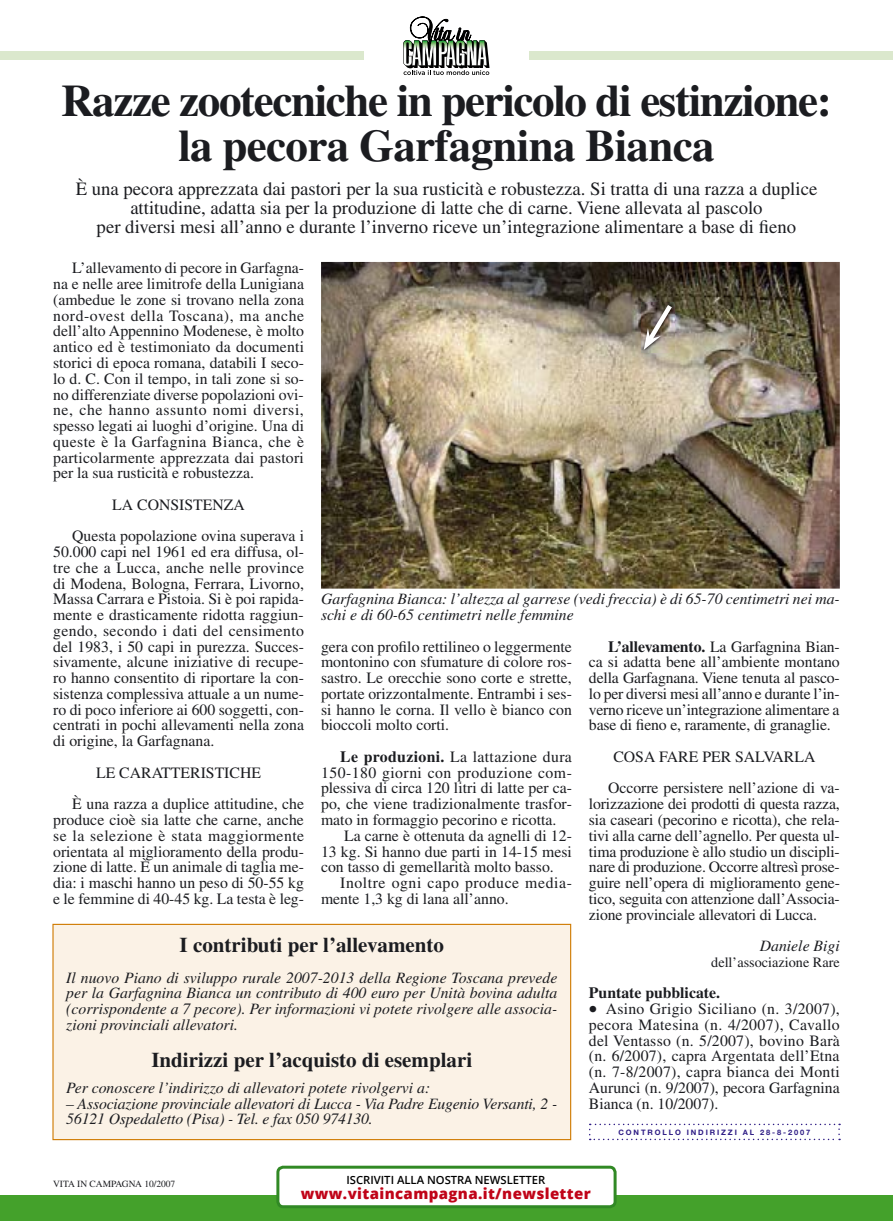
<style>
.page{position:relative;width:893px;height:1221px;background:#fff}
.page>*{position:absolute;margin:0;border:0;box-sizing:border-box;transform-origin:0 0}
.t1{font:700 45px/45px "Times LT Std";letter-spacing:-.03em;color:#1b1c20;text-align:center}
.t2{font:700 21px "Times LT Std";color:#1b1c20}
.t3{font:18.75px/18.8px "Times LT Std";color:#1b1c20;text-align:center}
.t4{font:15.75px/15.8px "Times LT Std";color:#1b1c20;text-align:justify}
.t5{font:italic 15.75px/15.8px "Times LT Std";color:#1b1c20}
.t6{font:15.75px "Times LT Std";letter-spacing:.03em;color:#1b1c20}
.t7{font:15.75px "Times LT Std";letter-spacing:.025em;color:#1b1c20}
.t8{font:15.75px "Times LT Std";letter-spacing:.035em;color:#1b1c20}
.t9{font:700 15.75px "Times LT Std";color:#1b1c20}
.t10{font:800 15px "Open Sans";letter-spacing:.025em;color:#c00418}
.t11{font:14.25px "Times LT Std";color:#1b1c20}
.t12{font:600 11.25px "Open Sans";color:#000}
.t13{font:9.45px "Times LT Std";color:#1b1c20}
.t14{font:700 7.5px "Helvetica Neue LT Std";letter-spacing:.25em;color:#2e1c85}
.s1{font-weight:700}
.s2{font-size:24px}
</style>
<div class="page">
<div style="left:53px;top:924px;width:518px;height:215px;background:#fbf2e6"></div>
<div style="left:52px;top:923px;width:519px;height:217px;border:1px solid #cf7a00"></div>
<img style="left:321px;top:262px;width:519px;height:326px">
<svg style="left:589px;top:1123px;width:251px;height:17px"></svg>
<img style="left:641px;top:302px;width:33px;height:50px">
<svg style="left:644px;top:300px;width:32px;height:50px;background:#928a7f"></svg>
<svg style="left:403px;top:17px;width:86px;height:58px"></svg>
<div style="left:0;top:51px;width:364px;height:9px;background:#dbe8cd"></div>
<div style="left:529px;top:51px;width:364px;height:9px;background:#dbe8cd"></div>
<div style="left:0;top:1195px;width:893px;height:25px;background:#44a12b"></div>
<div style="left:278px;top:1167px;width:337px;height:39px;background:#fff;border-radius:5px"></div>
<div style="left:276px;top:1165px;width:341px;height:43px;border:3px solid #318925;border-radius:5px"></div>
<h1 class="t1" style="left:61px;top:77px;width:772px">Razze zootecniche in pericolo di estinzione: la pecora Garfagnina Bianca</h1>
<p class="t3" style="left:76px;top:179px;width:743px">È una pecora apprezzata dai pastori per la sua rusticità e robustezza. Si tratta di una razza a duplice attitudine, adatta sia per la produzione di latte che di carne. Viene allevata al pascolo<br>per diversi mesi all’anno e durante l’inverno riceve un’integrazione alimentare a base di fieno</p>
<p class="t4" style="left:53px;top:260px;width:252px;text-indent:19px">L’allevamento di pecore in Garfagna&shy;na e nelle aree limitrofe della Lunigiana (ambedue le zone si trovano nella zona nord-ovest della Toscana), ma anche dell’alto Appennino Modenese, è molto antico ed è testimoniato da documenti storici di epoca romana, databili I seco&shy;lo d. C. Con il tempo, in tali zone si so&shy;no differenziate diverse popolazioni ovi&shy;ne, che hanno assunto nomi diversi, spesso legati ai luoghi d’origine. Una di queste è la Garfagnina Bianca, che è particolarmente apprezzata dai pastori per la sua rusticità e robustezza.</p>
<p class="t4" style="left:72px;top:488px;width:233px;line-height:31.5px;text-indent:40px">LA CONSISTENZA<br>Questa popolazione ovina superava i</p>
<p class="t4" style="left:53px;top:544px;width:252px">50.000 capi nel 1961 ed era diffusa, ol&shy;tre che a Lucca, anche nelle province di Modena, Bologna, Ferrara, Livorno, Massa Carrara e Pistoia. Si è poi rapida&shy;mente e drasticamente ridotta raggiun&shy;gendo, secondo i dati del censimento del 1983, i 50 capi in purezza. Succes&shy;sivamente, alcune iniziative di recupe&shy;ro hanno consentito di riportare la con&shy;sistenza complessiva attuale a un nume&shy;ro di poco inferiore ai 600 soggetti, con&shy;centrati in pochi allevamenti nella zona di origine, la Garfagnana.</p>
<p class="t4" style="left:72px;top:756px;width:233px;line-height:31.5px;text-indent:24px">LE CARATTERISTICHE<br>È una razza a duplice attitudine, che</p>
<p class="t4" style="left:53px;top:811px;width:253px">produce cioè sia latte che carne, anche se la selezione è stata maggiormente orientata al miglioramento della produ&shy;zione di latte. È un animale di taglia me&shy;dia: i maschi hanno un peso di 50-55 kg e le femmine di 40-45 kg. La testa è leg-</p>
<p class="t5" style="left:321px;top:591px;width:520px">Garfagnina Bianca: l’altezza al garrese (vedi freccia) è di 65-70 centimetri nei ma&shy;schi e di 60-65 centimetri nelle femmine</p>
<p class="t4" style="left:589px;top:638px;width:252px;text-indent:19px"><span class="s1">L’allevamento.</span> La Garfagnina Bian&shy;ca si adatta bene all’ambiente montano della Garfagnana. Viene tenuta al pasco&shy;lo per diversi mesi all’anno e durante l’in&shy;verno riceve un’integrazione alimentare a base di fieno e, raramente, di granaglie.</p>
<p class="t4" style="left:608px;top:740px;width:233px;line-height:31.5px;text-indent:5px">COSA FARE PER SALVARLA<br>Occorre persistere nell’azione di va-</p>
<p class="t4" style="left:589px;top:796px;width:253px">lorizzazione dei prodotti di questa razza, sia caseari (pecorino e ricotta), che rela&shy;tivi alla carne dell’agnello. Per questa ul&shy;tima produzione è allo studio un discipli&shy;nare di produzione. Occorre altresì prose&shy;guire nell’opera di miglioramento gene&shy;tico, seguita con attenzione dall’Associa&shy;zione provinciale allevatori di Lucca.</p>
<p class="t5" style="left:760px;top:937px;width:82px">Daniele Bigi</p>
<p class="t11" style="left:711px;top:954px;width:130px">dell’associazione Rare</p>
<p class="t9" style="left:589px;top:983px;width:133px">Puntate pubblicate.</p>
<p class="t4" style="left:589px;top:1000px;width:252px"><span class="s2">•</span> Asino Grigio Siciliano (n. 3/2007), pecora Matesina (n. 4/2007), Cavallo del Ventasso (n. 5/2007), bovino Barà (n. 6/2007), capra Argentata dell’Etna (n. 7-8/2007), capra bianca dei Monti Aurunci (n. 9/2007), pecora Garfagnina Bianca (n. 10/2007).</p>
<p class="t4" style="left:321px;top:638px;width:252px">gera con profilo rettilineo o leggermente montonino con sfumature di colore ros&shy;sastro. Le orecchie sono corte e strette, portate orizzontalmente. Entrambi i ses&shy;si hanno le corna. Il vello è bianco con bioccoli molto corti.</p>
<p class="t7" style="left:340px;top:747px;width:233px"><span class="s1">Le produzioni.</span> La lattazione dura</p>
<p class="t6" style="left:321px;top:763px;width:252px">150-180 giorni con produzione com-</p>
<p class="t4" style="left:321px;top:780px;width:252px">plessiva di circa 120 litri di latte per ca-</p>
<p class="t4" style="left:321px;top:796px;width:252px">po, che viene tradizionalmente trasfor-</p>
<p class="t4" style="left:321px;top:811px;width:237px">mato in formaggio pecorino e ricotta.</p>
<p class="t4" style="left:344px;top:827px;width:229px">La carne è ottenuta da agnelli di 12-</p>
<p class="t4" style="left:321px;top:843px;width:252px">13 kg. Si hanno due parti in 14-15 mesi</p>
<p class="t4" style="left:321px;top:859px;width:234px">con tasso di gemellarità molto basso.</p>
<p class="t8" style="left:340px;top:873px;width:233px">Inoltre ogni capo produce media-</p>
<p class="t4" style="left:321px;top:890px;width:189px">mente 1,3 kg di lana all’anno.</p>
<h2 class="t2" style="left:180px;top:932px;width:266px">I contributi per l’allevamento</h2>
<p class="t5" style="left:66px;top:969px;width:493px;text-align:justify">Il nuovo Piano di sviluppo rurale 2007-2013 della Regione Toscana prevede per la Garfagnina Bianca un contributo di 400 euro per Unità bovina adulta (corrispondente a 7 pecore). Per informazioni vi potete rivolgere alle associa&shy;zioni provinciali allevatori.</p>
<h2 class="t2" style="left:151px;top:1046px;width:322px">Indirizzi per l’acquisto di esemplari</h2>
<p class="t5" style="left:66px;top:1079px;width:365px">Per conoscere l’indirizzo di allevatori potete rivolgervi a:</p>
<p class="t5" style="left:66px;top:1095px;width:492px">– Associazione provinciale allevatori di Lucca - Via Padre Eugenio Versanti, 2 -<br>56121 Ospedaletto (Pisa) - Tel. e fax 050 974130.</p>
<p class="t14" style="left:618px;top:1127px;width:193px">CONTROLLO INDIRIZZI AL 28-8-2007</p>
<p class="t13" style="left:53px;top:1178px;width:124px">VITA IN CAMPAGNA 10/2007</p>
<p class="t12" style="left:346px;top:1171px;width:200px">ISCRIVITI ALLA NOSTRA NEWSLETTER</p>
<p class="t10" style="left:301px;top:1181px;width:291px">www.vitaincampagna.it/newsletter</p>
</div>
